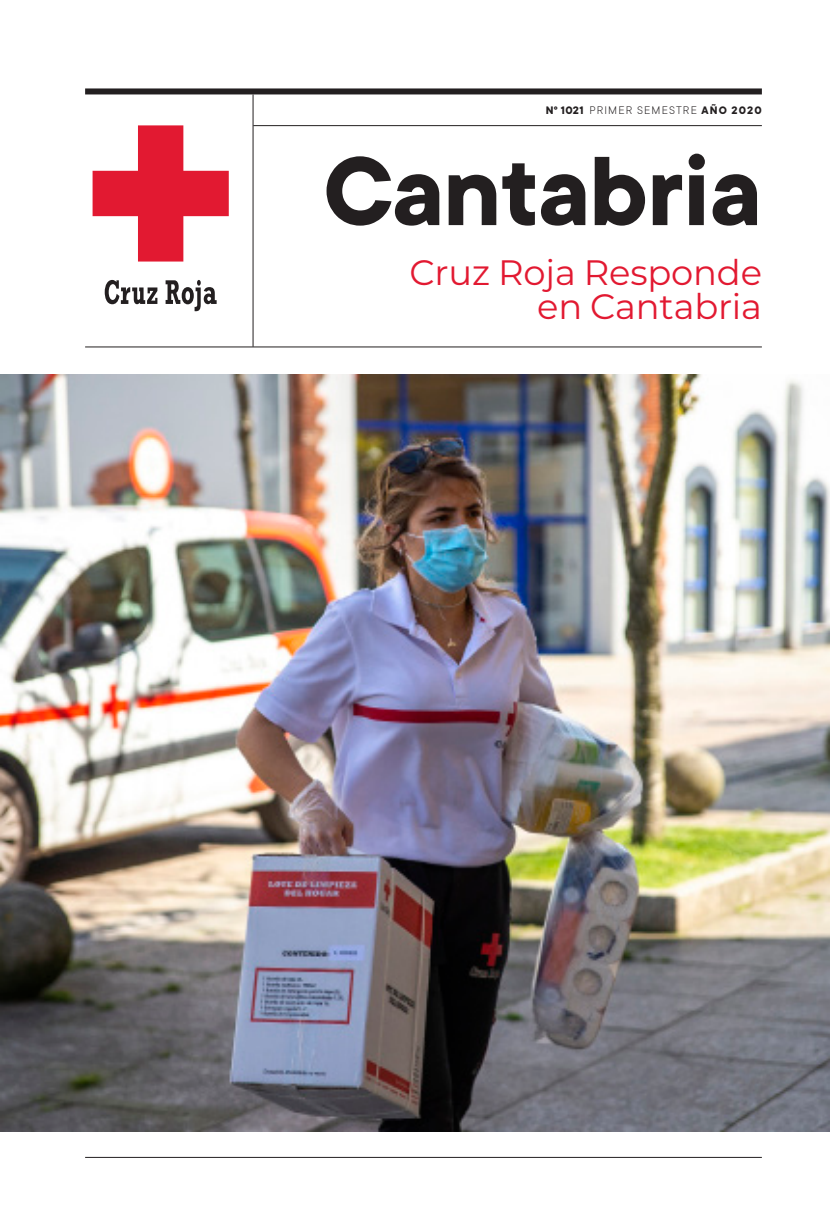
<style>
.page{position:relative;width:830px;height:1221px;background:#fff}
.page>*{position:absolute;margin:0;border:0;box-sizing:border-box;transform-origin:0 0}
.t1{font:700 108.3px "TT Commons";letter-spacing:-.01em;color:#231f20}
.t2{font:35.25px/33.8px "Montserrat";letter-spacing:-.005em;color:#e21931;text-align:right}
.t3{font:300 12px "TT Commons";letter-spacing:.095em;color:#231f20}
.s1{font-weight:700}
</style>
<div class="page">
<img style="left:0;top:374px;width:829px;height:757px">
<svg style="left:105px;top:280px;width:52px;height:24px"></svg>
<svg style="left:165px;top:280px;width:51px;height:31px"></svg>
<svg style="left:92px;top:125px;width:137px;height:136px"></svg>
<hr style="left:253px;top:94px;width:1px;height:253px;background:#231f20">
<hr style="left:85px;top:1157px;width:676px;height:1px;background:#231f20">
<hr style="left:85px;top:347px;width:676px;height:1px;background:#231f20">
<hr style="left:253px;top:125px;width:508px;height:1px;background:#231f20">
<div style="left:85px;top:88px;width:676px;height:6px;background:#231f20"></div>
<p class="t3" style="left:545px;top:104px;width:217px"><span class="s1">Nº 1021</span> PRIMER SEMESTRE <span class="s1">AÑO 2020</span></p>
<p class="t1" style="left:323px;top:131px;width:440px">Cantabria</p>
<p class="t2" style="left:409px;top:254px;width:354px">Cruz Roja Responde en Cantabria</p>
</div>
